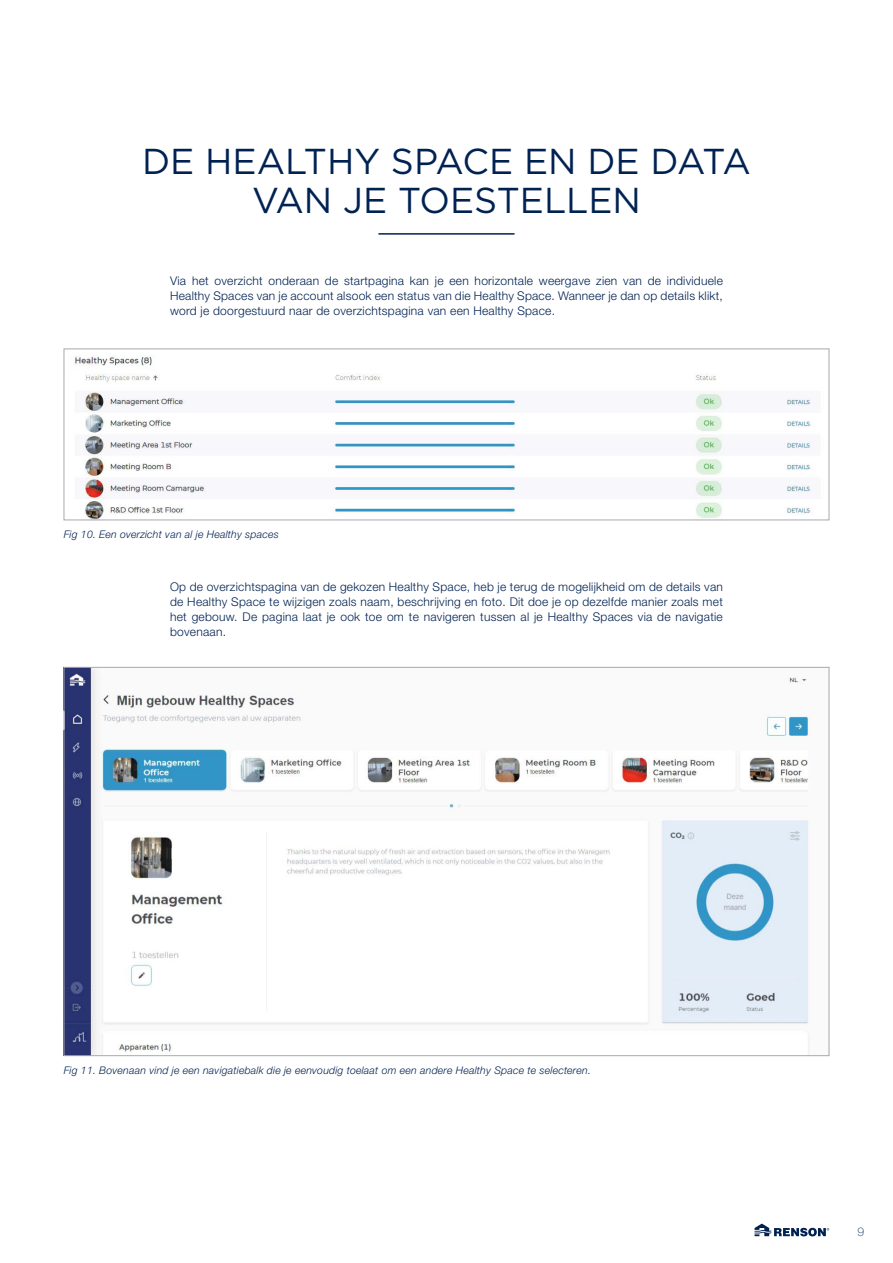
<style>
.page{position:relative;width:893px;height:1263px;background:#fff}
.page>*{position:absolute;margin:0;border:0;box-sizing:border-box;transform-origin:0 0}
.T1{font:36px/39px "Gotham";color:#002252;text-align:center}
.body{font:300 12px/15px "Helvetica Neue LT Std";letter-spacing:.02em;color:#002252;text-align:justify}
.t1{font:100 12px "Helvetica Neue LT Std";color:#002252}
.Onderschrift{font:italic 300 10.5px "Helvetica Neue LT Std";letter-spacing:.02em;color:#002252}
</style>
<div class="page">
<svg style="left:754px;top:1223px;width:75px;height:13px"></svg>
<hr style="left:378px;top:233px;width:136px;height:2px;background:#002252">
<img style="left:66px;top:669px;width:745px;height:385px">
<img style="left:73px;top:355px;width:740px;height:163px">
<div style="left:64px;top:349px;width:765px;height:171px;border:1px solid #a8a9ad"></div>
<p class="T1" style="left:142px;top:141px;width:610px">DE HEALTHY SPACE EN DE DATA<br>VAN JE TOESTELLEN</p>
<p class="body" style="left:170px;top:273px;width:554px">Via het overzicht onderaan de startpagina kan je een horizontale weergave zien van de individuele Healthy Spaces van je account alsook een status van die Healthy Space. Wanneer je dan op details klikt, word je doorgestuurd naar de overzichtspagina van een Healthy Space.</p>
<p class="Onderschrift" style="left:64px;top:528px;width:217px">Fig 10. Een overzicht van al je Healthy spaces</p>
<p class="body" style="left:170px;top:579px;width:554px">Op de overzichtspagina van de gekozen Healthy Space, heb je terug de mogelijkheid om de details van de Healthy Space te wijzigen zoals naam, beschrijving en foto. Dit doe je op dezelfde manier zoals met het gebouw. De pagina laat je ook toe om te navigeren tussen al je Healthy Spaces via de navigatie bovenaan.</p>
<p class="Onderschrift" style="left:64px;top:1064px;width:529px">Fig 11. Bovenaan vind je een navigatiebalk die je eenvoudig toelaat om een andere Healthy Space te selecteren.</p>
<p class="t1" style="left:857px;top:1225px;width:8px">9</p>
</div>
